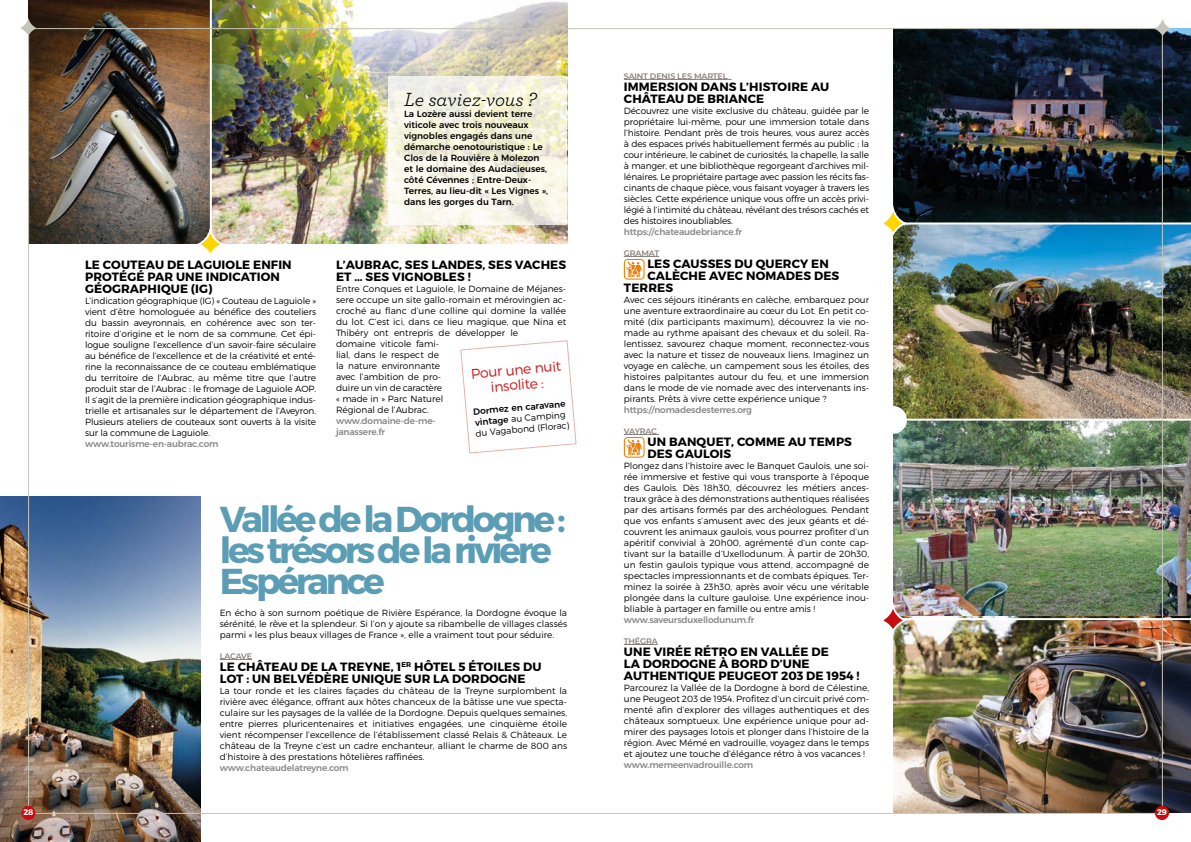
<style>
.page{position:relative;width:1191px;height:842px;background:#fff}
.page>*{position:absolute;margin:0;border:0;box-sizing:border-box;transform-origin:0 0}
.t1{font:700 36px/31px "Montserrat";letter-spacing:-.09em;color:#5b9db5}
.t2{font:italic 20px "Archer";color:#000}
.t3{font:300 14px/15px "Montserrat";color:#cd1719;text-align:center}
.t4{font:700 12px/12px "Montserrat";letter-spacing:.01em;color:#000}
.t5{font:300 9px/11px "Montserrat";color:#000;text-align:justify}
.t6{font:500 9px/11px "Montserrat";color:#000}
.t7{font:500 9px/11px "Montserrat";letter-spacing:-.02em;color:#878787}
.t8{font:700 8.2px "Montserrat";color:#fff}
.t9{font:600 8px "Montserrat";letter-spacing:-.02em;color:#867e7a}
.s1{font-weight:500}
</style>
<div class="page">
<hr style="left:220px;top:659px;width:32px;height:1px;background:#867e7a">
<hr style="left:624px;top:79px;width:107px;height:1px;background:#867e7a">
<hr style="left:624px;top:256px;width:35px;height:1px;background:#867e7a">
<hr style="left:624px;top:434px;width:35px;height:1px;background:#867e7a">
<hr style="left:624px;top:644px;width:33px;height:1px;background:#867e7a">
<svg style="left:624px;top:259px;width:20px;height:21px"></svg>
<svg style="left:624px;top:437px;width:20px;height:21px"></svg>
<img style="left:28px;top:0;width:539px;height:244px">
<svg style="left:388px;top:77px;width:179px;height:148px"></svg>
<svg style="left:460px;top:340px;width:117px;height:114px"></svg>
<img style="left:0;top:497px;width:201px;height:345px">
<img style="left:893px;top:28px;width:298px;height:785px">
<hr style="left:884px;top:222px;width:307px;height:2px;background:#fff">
<hr style="left:884px;top:419px;width:307px;height:2px;background:#fff">
<hr style="left:884px;top:618px;width:307px;height:2px;background:#fff">
<hr style="left:210px;top:0;width:2px;height:244px;background:#fff">
<svg style="left:883px;top:207px;width:27px;height:31px"></svg>
<svg style="left:193px;top:228px;width:34px;height:25px"></svg>
<svg style="left:893px;top:596px;width:17px;height:1px"></svg>
<svg style="left:883px;top:603px;width:27px;height:32px"></svg>
<div style="left:879px;top:406px;width:28px;height:28px;background:#fff;border:2px solid #fff;border-radius:50%"></div>
<svg style="left:1154px;top:19px;width:17px;height:17px"></svg>
<svg style="left:20px;top:18px;width:17px;height:18px"></svg>
<div style="left:1154px;top:806px;width:15px;height:14px;background:#c90c0f;border-radius:50%"></div>
<div style="left:21px;top:806px;width:14px;height:14px;background:#c90c0f;border-radius:50%"></div>
<h2 class="t2" style="left:404px;top:85px;width:134px">Le saviez-vous ?</h2>
<p class="t6" style="left:404px;top:108px;width:146px">La Lozère aussi devient terre viticole avec trois nouveaux vignobles engagés dans une démarche oenotouristique : Le<br>Clos de la Rouvière à Molezon et le domaine des Audacieuses, côté Cévennes ; Entre-Deux-<br>Terres, au lieu-dit « Les Vignes », dans les gorges du Tarn.</p>
<h3 class="t4" style="left:85px;top:259px;width:208px">LE COUTEAU DE LAGUIOLE ENFIN<br>PROTÉGÉ PAR UNE INDICATION<br>GÉOGRAPHIQUE (IG)</h3>
<p class="t5" style="left:85px;top:295px;width:233px">L’indication géographique (IG) « Couteau de Laguiole » vient d’être homologuée au bénéfice des couteliers du bassin aveyronnais, en cohérence avec son ter&shy;ritoire d’origine et le nom de sa commune. Cet épi&shy;logue souligne l’excellence d’un savoir-faire séculaire au bénéfice de l’excellence et de la créativité et enté&shy;rine la reconnaissance de ce couteau emblématique du territoire de l’Aubrac, au même titre que l’autre produit star de l’Aubrac : le fromage de Laguiole AOP.<br>Il s’agit de la première indication géographique indus&shy;trielle et artisanales sur le département de l’Aveyron.<br>Plusieurs ateliers de couteaux sont ouverts à la visite sur la commune de Laguiole.</p>
<p class="t7" style="left:85px;top:437px;width:135px">www.tourisme-en-aubrac.com</p>
<h3 class="t4" style="left:336px;top:259px;width:232px">L’AUBRAC, SES LANDES, SES VACHES<br>ET … SES VIGNOBLES !</h3>
<p class="t5" style="left:336px;top:283px;width:232px;text-align:left">Entre Conques et Laguiole, le Domaine de Méjanes&shy;sere occupe un site gallo-romain et mérovingien ac&shy;croché au flanc d’une colline qui domine la vallée du lot. C’est ici, dans ce lieu magique, que Nina et Thibéry ont entrepris de développer le<br>domaine viticole fami-<br>lial, dans le respect de<br>la nature environnante<br>avec l’ambition de pro-<br>duire un vin de caractère<br>« made in » Parc Naturel<br>Régional de l’Aubrac.</p>
<p class="t7" style="left:336px;top:414px;width:101px">www.domaine-de-me&shy;janassere.fr</p>
<h3 class="t3" style="left:470px;top:366px;width:92px;rotate:-5deg">Pour une nuit insolite :</h3>
<p class="t5" style="left:473px;top:406px;width:96px;text-align:left;rotate:-5deg"><span class="s1">Dormez en caravane vintage</span> au Camping du Vagabond (Florac)</p>
<h1 class="t1" style="left:220px;top:504px;width:347px">Vallée de la Dordogne : les trésors de la rivière<br>Espérance</h1>
<p class="t5" style="left:220px;top:607px;width:349px">En écho à son surnom poétique de Rivière Espérance, la Dordogne évoque la sérénité, le rêve et la splendeur. Si l’on y ajoute sa ribambelle de villages classés parmi « les plus beaux villages de France », elle a vraiment tout pour séduire.</p>
<p class="t9" style="left:220px;top:650px;width:34px">LACAVE</p>
<h3 class="t4" style="left:220px;top:661px;width:323px">LE CHÂTEAU DE LA TREYNE, 1<sup>ER</sup> HÔTEL 5 ÉTOILES DU<br>LOT : UN BELVÉDÈRE UNIQUE SUR LA DORDOGNE</h3>
<p class="t5" style="left:220px;top:685px;width:349px">La tour ronde et les claires façades du château de la Treyne surplombent la rivière avec élégance, offrant aux hôtes chanceux de la bâtisse une vue specta&shy;culaire sur les paysages de la vallée de la Dordogne. Depuis quelques semaines, entre pierres pluricentenaires et initiatives engagées, une cinquième étoile vient récompenser l’excellence de l’établissement classé Relais &amp; Châteaux. Le château de la Treyne c’est un cadre enchanteur, alliant le charme de 800 ans d’histoire à des prestations hôtelières raffinées.</p>
<p class="t7" style="left:220px;top:761px;width:130px">www.chateaudelatreyne.com</p>
<p class="t9" style="left:624px;top:70px;width:105px">SAINT DENIS LES MARTEL</p>
<h3 class="t4" style="left:624px;top:81px;width:207px">IMMERSION DANS L’HISTOIRE AU<br>CHÂTEAU DE BRIANCE</h3>
<p class="t5" style="left:624px;top:105px;width:247px">Découvrez une visite exclusive du château, guidée par le propriétaire lui-même, pour une immersion totale dans l’histoire. Pendant près de trois heures, vous aurez accès à des espaces privés habituellement fermés au public : la cour intérieure, le cabinet de curiosités, la chapelle, la salle à manger, et une bibliothèque regorgeant d’archives mil&shy;lénaires. Le propriétaire partage avec passion les récits fas&shy;cinants de chaque pièce, vous faisant voyager à travers les siècles. Cette expérience unique vous offre un accès privi&shy;légié à l’intimité du château, révélant des trésors cachés et des histoires inoubliables.</p>
<p class="t7" style="left:624px;top:225px;width:120px">https://chateaudebriance.fr</p>
<p class="t9" style="left:624px;top:247px;width:37px">GRAMAT</p>
<h3 class="t4" style="left:647px;top:258px;width:183px">LES CAUSSES DU QUERCY EN</h3>
<h3 class="t4" style="left:647px;top:270px;width:193px">CALÈCHE AVEC NOMADES DES</h3>
<h3 class="t4" style="left:624px;top:282px;width:51px">TERRES</h3>
<p class="t5" style="left:624px;top:294px;width:247px">Avec ces séjours itinérants en calèche, embarquez pour une aventure extraordinaire au cœur du Lot. En petit co&shy;mité (dix participants maximum), découvrez la vie no&shy;made au rythme apaisant des chevaux et du soleil. Ra&shy;lentissez, savourez chaque moment, reconnectez-vous avec la nature et tissez de nouveaux liens. Imaginez un voyage en calèche, un campement sous les étoiles, des histoires palpitantes autour du feu, et une immersion dans le mode de vie nomade avec des intervenants ins&shy;pirants. Prêts à vivre cette expérience unique ?</p>
<p class="t7" style="left:624px;top:403px;width:130px">https://nomadesdesterres.org</p>
<p class="t9" style="left:624px;top:425px;width:35px">VAYRAC</p>
<h3 class="t4" style="left:647px;top:436px;width:206px">UN BANQUET, COMME AU TEMPS<br>DES GAULOIS</h3>
<p class="t5" style="left:624px;top:460px;width:247px">Plongez dans l’histoire avec le Banquet Gaulois, une soi&shy;rée immersive et festive qui vous transporte à l’époque des Gaulois. Dès 18h30, découvrez les métiers ances&shy;traux grâce à des démonstrations authentiques réalisées par des artisans formés par des archéologues. Pendant que vos enfants s’amusent avec des jeux géants et dé&shy;couvrent les animaux gaulois, vous pourrez profiter d’un apéritif convivial à 20h00, agrémenté d’un conte cap&shy;tivant sur la bataille d’Uxellodunum. À partir de 20h30, un festin gaulois typique vous attend, accompagné de spectacles impressionnants et de combats épiques. Ter&shy;minez la soirée à 23h30, après avoir vécu une véritable plongée dans la culture gauloise. Une expérience inou&shy;bliable à partager en famille ou entre amis !</p>
<p class="t7" style="left:624px;top:613px;width:132px">www.saveursduxellodunum.fr</p>
<p class="t9" style="left:624px;top:635px;width:35px">THÉGRA</p>
<h3 class="t4" style="left:624px;top:646px;width:237px">UNE VIRÉE RÉTRO EN VALLÉE DE<br>LA DORDOGNE À BORD D’UNE<br>AUTHENTIQUE PEUGEOT 203 DE 1954 !</h3>
<p class="t5" style="left:624px;top:682px;width:247px">Parcourez la Vallée de la Dordogne à bord de Célestine, une Peugeot 203 de 1954. Profitez d’un circuit privé com&shy;menté afin d’explorer des villages authentiques et des châteaux somptueux. Une expérience unique pour ad&shy;mirer des paysages lotois et plonger dans l’histoire de la région. Avec Mémé en vadrouille, voyagez dans le temps et ajoutez une touche d’élégance rétro à vos vacances !</p>
<p class="t7" style="left:624px;top:758px;width:131px">www.memeenvadrouille.com</p>
<p class="t8" style="left:23px;top:807px;width:11px">28</p>
<p class="t8" style="left:1157px;top:807px;width:11px">29</p>
</div>
